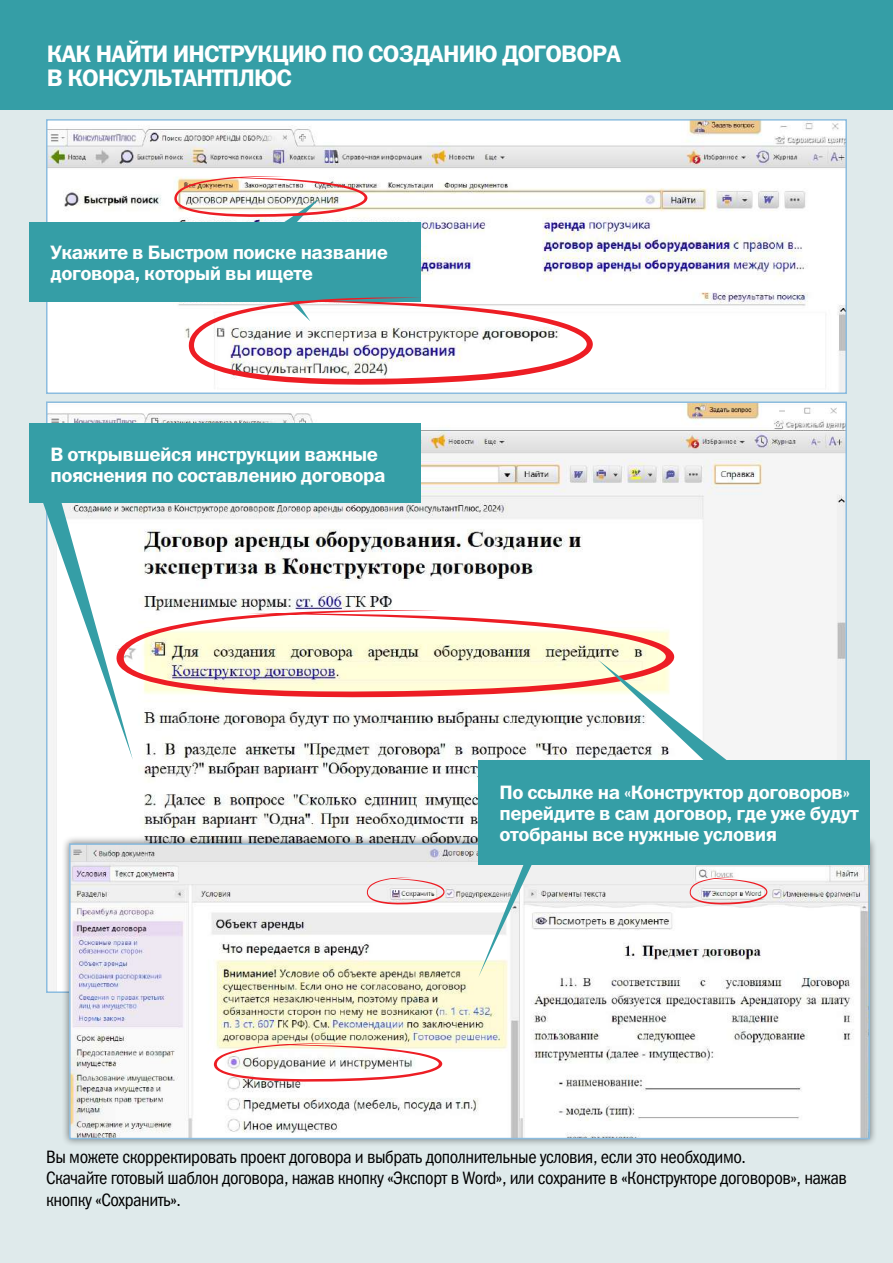
<style>
.page{position:relative;width:893px;height:1263px;background:#fff}
.page>*{position:absolute;margin:0;border:0;box-sizing:border-box;transform-origin:0 0}
.t1{font:24px/24px "Franklin Gothic Demi C";letter-spacing:-.035em;color:#fff}
.t2{font:19.5px/21px "Franklin Gothic Demi C";letter-spacing:-.025em;color:#fff}
.t3{font:18px/21.6px "Franklin Gothic Book Cond OSC";letter-spacing:-.025em;color:#000}
</style>
<div class="page">
<div style="left:0;top:38px;width:893px;height:1225px;background:#dfeaeb"></div>
<div style="left:0;top:0;width:893px;height:109px;background:#359ea6"></div>
<img style="left:49px;top:122px;width:795px;height:269px">
<div style="left:46px;top:119px;width:801px;height:275px;border:2px solid #8bbcdf"></div>
<img style="left:49px;top:404px;width:795px;height:586px">
<svg style="left:43px;top:503px;width:90px;height:257px;background:#e3f0f1"></svg>
<div style="left:29px;top:222px;width:392px;height:80px;background:#359ea6"></div>
<div style="left:29px;top:423px;width:392px;height:80px;background:#359ea6"></div>
<svg style="left:174px;top:176px;width:419px;height:209px"></svg>
<svg style="left:116px;top:610px;width:558px;height:88px;background:#f2dbca"></svg>
<svg style="left:598px;top:660px;width:194px;height:100px;background:#e9ebe8"></svg>
<div style="left:61px;top:836px;width:817px;height:311px;background:#000;opacity:.5"></div>
<img style="left:72px;top:846px;width:795px;height:290px">
<div style="left:69px;top:843px;width:801px;height:296px;border:2px solid #8bbcdf"></div>
<svg style="left:478px;top:865px;width:59px;height:112px"></svg>
<div style="left:478px;top:760px;width:392px;height:105px;background:#359ea6"></div>
<svg style="left:214px;top:1043px;width:228px;height:39px;background:#f0d9d5"></svg>
<svg style="left:367px;top:877px;width:78px;height:27px"></svg>
<svg style="left:690px;top:877px;width:77px;height:27px"></svg>
<h1 class="t1" style="left:47px;top:41px;width:576px">КАК НАЙТИ ИНСТРУКЦИЮ ПО СОЗДАНИЮ ДОГОВОРА<br>В КОНСУЛЬТАНТПЛЮС</h1>
<p class="t2" style="left:50px;top:242px;width:339px">Укажите в Быстром поиске название договора, который вы ищете</p>
<p class="t2" style="left:50px;top:443px;width:336px">В открывшейся инструкции важные пояснения по составлению договора</p>
<p class="t2" style="left:500px;top:782px;width:361px">По ссылке на «Конструктор договоров» перейдите в сам договор, где уже будут отобраны все нужные условия</p>
<p class="t3" style="left:46px;top:1146px;width:802px">Вы можете скорректировать проект договора и выбрать дополнительные условия, если это необходимо.<br>Скачайте готовый шаблон договора, нажав кнопку «Экспорт в Word», или сохраните в «Конструкторе договоров», нажав кнопку «Сохранить».</p>
</div>
